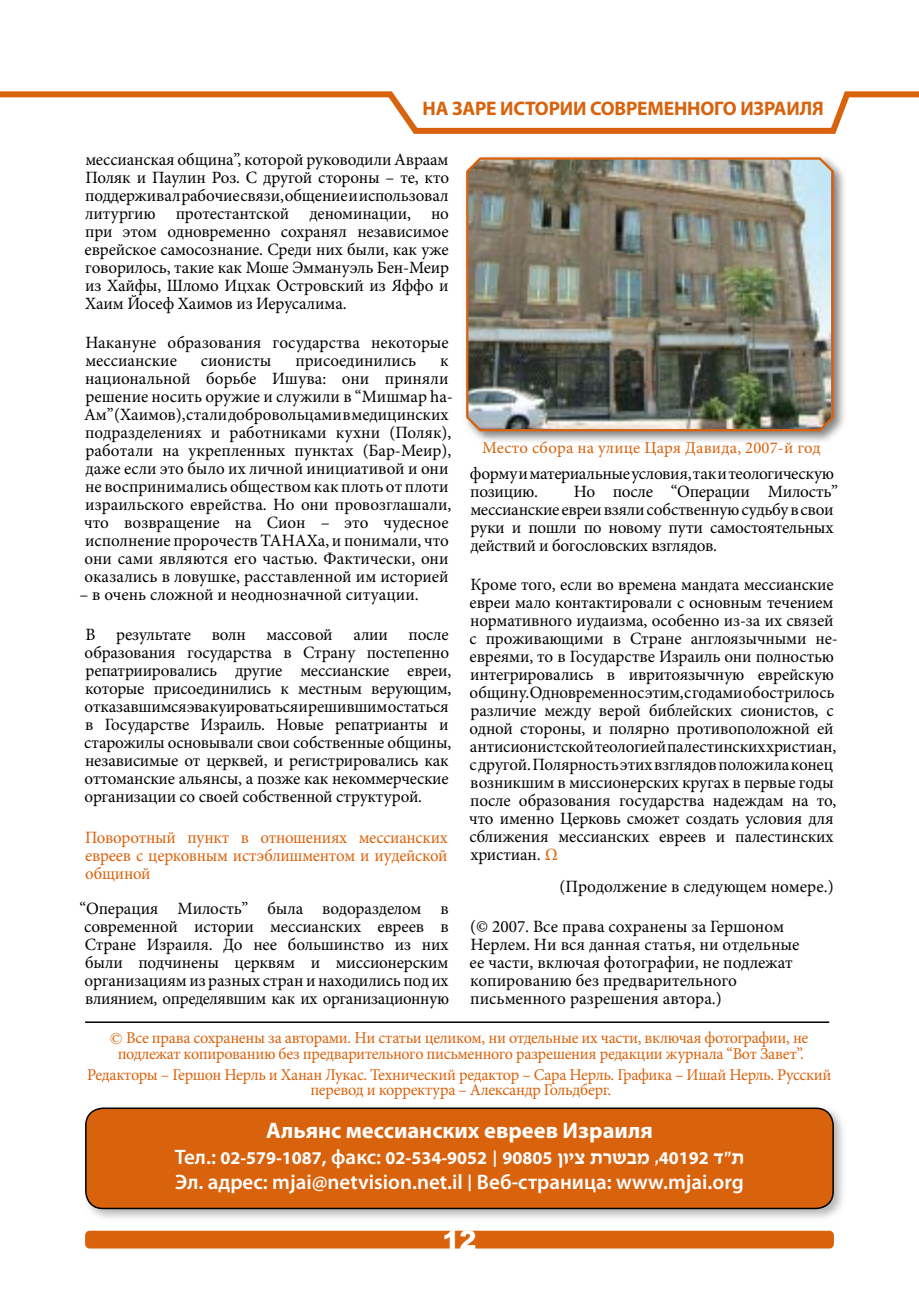
<style>
.page{position:relative;width:919px;height:1289px;background:#fff}
.page>*{position:absolute;margin:0;border:0;box-sizing:border-box;transform-origin:0 0}
.t1{font:900 25.5px "Arial";color:#fff}
.t2{font:700 22.5px "Myriad Pro";color:#fff}
.t3{font:600 21px/25px "Myriad Pro";color:#fff}
.t4{font:700 21px "Ktifa";color:#fff}
.t5{font:700 19.65px "Myriad Pro";letter-spacing:-.01em;color:#d9620c}
.t6{font:700 18px "Myriad Pro";color:#fff}
.t7{font:17.25px/18px "Minion Pro";letter-spacing:-.01em;color:#000}
.t8{font:17.25px/18px "Minion Pro";letter-spacing:-.015em;color:#d9620c;text-align:justify}
.t9{font:16.5px/15.8px "Minion Pro";letter-spacing:-.02em;color:#d9620c;text-align:center}
.t10{font:16.5px "Minion Pro";letter-spacing:.01em;color:#d9620c}
.s1{color:#d9620c}
.s2{font-family:"Ktifa";font-weight:700}
.s3{font-size:16.5px}
.s4{font-weight:600;font-size:21px}
.s5{font-family:"Ktifa";font-size:21px}
</style>
<div class="page">
<div style="left:85px;top:1230px;width:748px;height:18px;background:#d9620c;border-radius:5px"></div>
<div style="left:80px;top:1101px;width:768px;height:122px;background:#000;opacity:.3"></div>
<div style="left:86px;top:1108px;width:747px;height:100px;background:#d9620c;border-radius:17px"></div>
<div style="left:85px;top:1107px;width:748px;height:102px;border:2px solid #000;border-radius:17px"></div>
<svg style="left:0;top:91px;width:918px;height:43px"></svg>
<hr style="left:85px;top:1021px;width:744px;height:1px;background:#000">
<div style="left:462px;top:154px;width:385px;height:289px;background:#000;opacity:.5"></div>
<img style="left:465px;top:155px;width:370px;height:277px">
<p class="t5" style="left:422px;top:96px;width:402px">НА ЗАРЕ ИСТОРИИ СОВРЕМЕННОГО ИЗРАИЛЯ</p>
<p class="t7" style="left:85px;top:150px;width:366px;text-align:justify">мессианская община”, которой руководили Авраам Поляк и Паулин Роз. С другой стороны – те, кто поддерживал рабочие связи, общение и использовал литургию протестантской деноминации, но при этом одновременно сохранял независимое еврейское самосознание. Среди них были, как уже говорилось, такие как Моше Эммануэль Бен-Меир из Хайфы, Шломо Ицхак Островский из Яффо и Хаим Йосеф Хаимов из Иерусалима.</p>
<p class="t7" style="left:85px;top:334px;width:365px">Накануне образования государства некоторые мессианские</p>
<p class="t7" style="left:201px;top:352px;width:72px">сионисты</p>
<p class="t7" style="left:295px;top:352px;width:122px">присоединились</p>
<p class="t7" style="left:84px;top:352px;width:370px;text-indent:356px">к национальной борьбе Ишува: они приняли решение носить оружие и служили в “Мишмар hа-Ам” (Хаимов), стали добровольцами в медицинских подразделениях и работниками кухни (Поляк), работали на укрепленных пунктах (Бар-Меир), даже если это было их личной инициативой и они не воспринимались обществом как плоть от плоти израильского еврейства. Но они провозглашали, что возвращение на Сион – это чудесное исполнение пророчеств ТАНАХа, и понимали, что они сами являются его частью. Фактически, они оказались в ловушке, расставленной им историей</p>
<p class="t7" style="left:79px;top:586px;width:341px">– в очень сложной и неоднозначной ситуации.</p>
<p class="t7" style="left:84px;top:625px;width:368px">В результате волн массовой алии после образования государства в Страну постепенно репатриировались другие мессианские евреи, которые присоединились к местным верующим, отказавшимся эвакуироваться и решившим остаться в Государстве Израиль. Новые репатрианты и старожилы основывали свои собственные общины, независимые от церквей, и регистрировались как оттоманские альянсы, а позже как некоммерческие организации со своей собственной структурой.</p>
<p class="t8" style="left:85px;top:828px;width:364px">Поворотный пункт в отношениях мессианских евреев с церковным истэблишментом и иудейской общиной</p>
<p class="t7" style="left:79px;top:899px;width:371px;text-align:justify">“Операция Милость” была водоразделом в современной истории мессианских евреев в Стране Израиля. До нее большинство из них были подчинены церквям и миссионерским организациям из разных стран и находились под их влиянием, определявшим как их организационную</p>
<p class="t10" style="left:482px;top:436px;width:340px">Место сбора на улице Царя Давида, 2007-й год</p>
<p class="t7" style="left:470px;top:464px;width:365px">форму и материальные условия, так и теологическую позицию.</p>
<p class="t7" style="left:470px;top:482px;width:369px;text-indent:103px">Но после “Операции Милость” мессианские евреи взяли собственную судьбу в свои руки и пошли по новому пути самостоятельных действий и богословских взглядов.</p>
<p class="t7" style="left:469px;top:575px;width:370px">Кроме того, если во времена мандата мессианские евреи мало контактировали с основным течением нормативного иудаизма, особенно из-за их связей с проживающими в Стране англоязычными не&shy;евреями, то в Государстве Израиль они полностью интегрировались в ивритоязычную еврейскую общину. Одновременно с этим, с годами обострилось различие между верой библейских сионистов, с одной стороны, и полярно противоположной ей антисионистской теологией палестинских христиан, с другой. Полярность этих взглядов положила конец возникшим в миссионерских кругах в первые годы после образования государства надеждам на то, что именно Церковь сможет создать условия для сближения мессианских евреев и палестинских христиан. <span class="s1">Ω</span></p>
<p class="t7" style="left:559px;top:877px;width:276px">(Продолжение в следующем номере.)</p>
<p class="t7" style="left:469px;top:917px;width:331px">(© 2007. Все права сохранены за Гершоном Нерлем. Ни вся данная статья, ни отдельные ее части, включая фотографии, не подлежат копированию без предварительного письменного разрешения автора.)</p>
<p class="t9" style="left:110px;top:1029px;width:699px"><span class="s2">©</span> Все права сохранены за авторами. Ни статьи целиком, ни отдельные их части, включая фотографии, не подлежат копированию без предварительного письменного разрешения редакции журнала “Вот Завет”.</p>
<p class="t9" style="left:87px;top:1066px;width:745px">Редакторы – Гершон Нерль и Ханан Лукас. Технический редактор – Сара Нерль. Графика – Ишай Нерль. Русский перевод и корректура – Александр Гольдберг.</p>
<h2 class="t2" style="left:266px;top:1115px;width:388px">Альянс мессианских евреев Израиля</h2>
<p class="t3" style="left:331px;top:1144px;width:51px">факс:</p>
<p class="t3" style="left:175px;top:1144px;width:570px">Тел.:<br>Эл. адрес: mjai@netvision.net.il <span class="s3">|</span> Веб-страница: www.mjai.org</p>
<p class="t4" style="left:492px;top:1148px;width:7px">׀</p>
<p class="t4" style="left:713px;top:1148px;width:32px">ת"ד</p>
<p class="t6" style="left:220px;top:1146px;width:108px">02-579-1087<span class="s4">,</span></p>
<p class="t6" style="left:385px;top:1146px;width:103px">02-534-9052</p>
<p class="t6" style="left:502px;top:1146px;width:51px">90805</p>
<p class="t6" style="left:654px;top:1146px;width:55px"><span class="s5">,</span>40192</p>
<p class="t4" style="left:557px;top:1148px;width:94px">תצי ו ן שר מב</p>
<h1 class="t1" style="left:442px;top:1221px;width:17px">12</h1>
</div>
